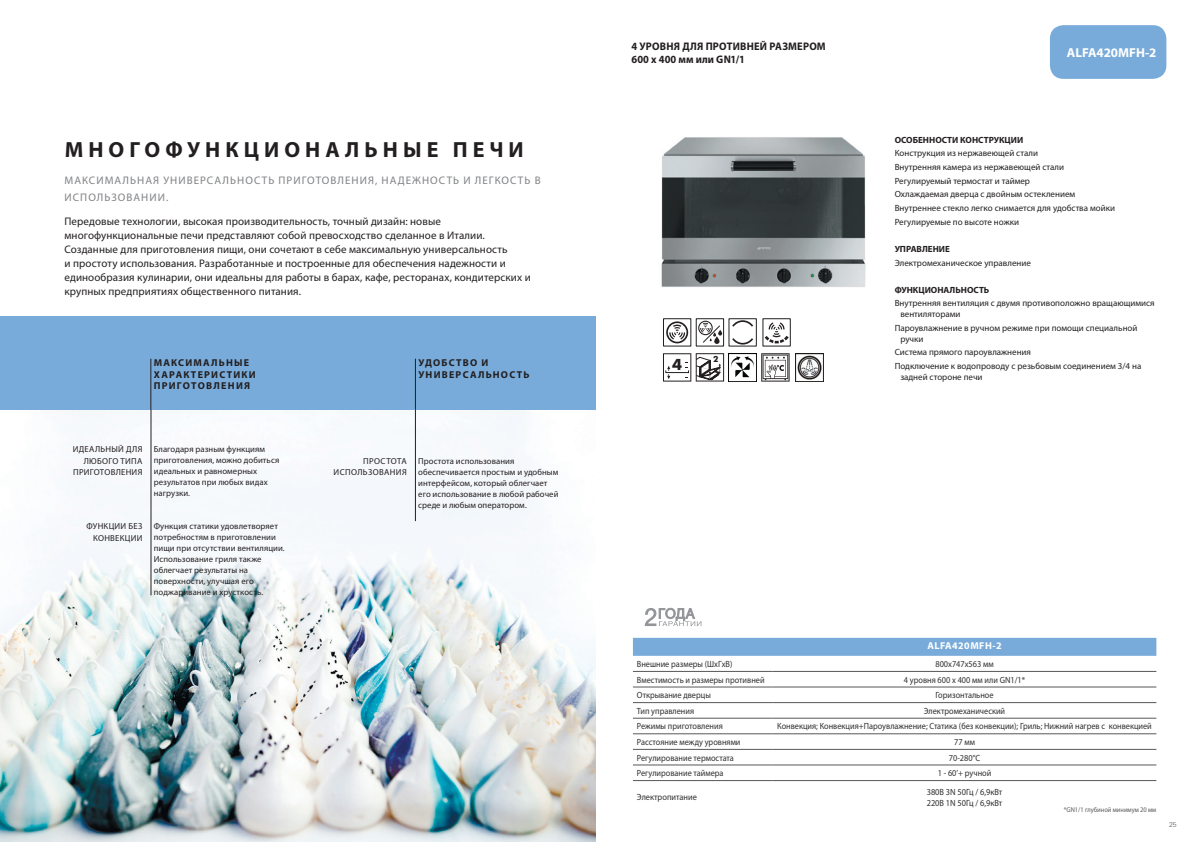
<style>
.page{position:relative;width:1191px;height:842px;background:#fff}
.page>*{position:absolute;margin:0;border:0;box-sizing:border-box;transform-origin:0 0}
.TIT_CAPitolo_22{font:700 22px "Myriad Pro";letter-spacing:.23em;color:#231f20}
.t1{font:700 14.7px "Futura";color:#231f20}
.t2{font:700 13px "Myriad Pro";color:#fff}
.txt_-_Intro_-_11{font:11px/14px "Myriad Pro";letter-spacing:.005em;color:#231f20}
.SOTTO_TIT_capito{font:11px/17px "Myriad Pro";letter-spacing:.095em;color:#808285}
.t3{font:700 11px/13.2px "Myriad Pro";letter-spacing:.02em;color:#231f20;scale:.95 1}
.txt_-_Titolo_fasc{font:700 10px/11.5px "Myriad Pro";letter-spacing:.12em;color:#231f20}
.t4{font:700 10px "Myriad Pro";letter-spacing:.05em;color:#fff}
.Caratteristiche_Prod{font:9px/10.8px "Myriad Pro";color:#231f20}
.t5{font:9px "Myriad Pro";color:#312f30;scale:.92 1}
.t6{font:9px "Myriad Pro";color:#312f30;scale:.93 1}
.Caratteristiche_Prod-2{font:700 9px "Myriad Pro";color:#231f20}
.txt_-_Band_SX_-_8{font:8.7px/11px "Myriad Pro";letter-spacing:.005em;color:#231f20}
.txt_-_Band_DX_-_8{font:8.7px/11.5px "Myriad Pro";letter-spacing:.03em;color:#231f20;text-align:right}
.t7{font:700 8px "Futura";color:#231f20}
.t8{font:7px "Myriad Pro";color:#57585a;scale:.92 1}
.t9{font:300 7px "Univers Cyr";color:#57585a}
</style>
<div class="page">
<div style="left:1051px;top:27px;width:113px;height:50px;background:#78abda;border-radius:12px"></div>
<div style="left:1050px;top:25px;width:116px;height:54px;border:3px solid #78abda;border-radius:12px"></div>
<svg style="left:663px;top:353px;width:61px;height:29px"></svg>
<img style="left:728px;top:353px;width:29px;height:29px">
<svg style="left:761px;top:353px;width:28px;height:29px"></svg>
<img style="left:661px;top:137px;width:205px;height:150px">
<img style="left:795px;top:353px;width:28px;height:29px">
<svg style="left:663px;top:318px;width:128px;height:29px"></svg>
<img style="left:0;top:410px;width:595px;height:432px">
<div style="left:0;top:316px;width:595px;height:94px;background:#78abda"></div>
<hr style="left:415px;top:410px;width:1px;height:111px;background:#231f20">
<hr style="left:151px;top:410px;width:1px;height:185px;background:#231f20">
<hr style="left:415px;top:359px;width:1px;height:51px;background:#231f20">
<hr style="left:151px;top:359px;width:1px;height:51px;background:#231f20">
<div style="left:633px;top:638px;width:523px;height:18px;background:#78abda"></div>
<hr style="left:633px;top:687px;width:139px;height:1px;background:#57585a">
<hr style="left:772px;top:687px;width:384px;height:1px;background:#57585a">
<hr style="left:633px;top:702px;width:139px;height:1px;background:#57585a">
<hr style="left:772px;top:702px;width:384px;height:1px;background:#57585a">
<hr style="left:633px;top:671px;width:139px;height:1px;background:#57585a">
<hr style="left:772px;top:671px;width:384px;height:1px;background:#57585a">
<hr style="left:633px;top:718px;width:139px;height:1px;background:#57585a">
<hr style="left:772px;top:718px;width:384px;height:1px;background:#57585a">
<hr style="left:633px;top:734px;width:139px;height:1px;background:#57585a">
<hr style="left:772px;top:734px;width:384px;height:1px;background:#57585a">
<hr style="left:633px;top:749px;width:139px;height:1px;background:#57585a">
<hr style="left:772px;top:749px;width:384px;height:1px;background:#57585a">
<hr style="left:633px;top:765px;width:139px;height:1px;background:#57585a">
<hr style="left:772px;top:765px;width:384px;height:1px;background:#57585a">
<hr style="left:633px;top:780px;width:139px;height:1px;background:#57585a">
<hr style="left:772px;top:780px;width:384px;height:1px;background:#57585a">
<svg style="left:644px;top:608px;width:57px;height:18px"></svg>
<p class="TIT_CAPitolo_22" style="left:65px;top:135px;width:460px">МНОГОФУНКЦИОНАЛЬНЫЕ ПЕЧИ</p>
<p class="SOTTO_TIT_capito" style="left:65px;top:171px;width:477px">МАКСИМАЛЬНАЯ УНИВЕРСАЛЬНОСТЬ ПРИГОТОВЛЕНИЯ, НАДЕЖНОСТЬ И ЛЕГКОСТЬ В<br>ИСПОЛЬЗОВАНИИ.</p>
<p class="txt_-_Intro_-_11" style="left:64px;top:215px;width:422px">Передовые технологии, высокая производительность, точный дизайн: новые многофункциональные печи представляют собой превосходство сделанное в Италии.</p>
<p class="txt_-_Intro_-_11" style="left:64px;top:243px;width:468px">Созданные для приготовления пищи, они сочетают в себе максимальную универсальность<br>и простоту использования. Разработанные и построенные для обеспечения надежности и единообразия кулинарии, они идеальны для работы в барах, кафе, ресторанах, кондитерских и крупных предприятиях общественного питания.</p>
<p class="txt_-_Titolo_fasc" style="left:154px;top:357px;width:103px">МАКСИМАЛЬНЫЕ<br>ХАРАКТЕРИСТИКИ<br>ПРИГОТОВЛЕНИЯ</p>
<p class="txt_-_Band_DX_-_8" style="left:73px;top:443px;width:71px">ИДЕАЛЬНЫЙ ДЛЯ<br>ЛЮБОГО ТИПА<br>ПРИГОТОВЛЕНИЯ</p>
<p class="txt_-_Band_DX_-_8" style="left:86px;top:520px;width:57px">ФУНКЦИИ БЕЗ<br>КОНВЕКЦИИ</p>
<p class="txt_-_Band_SX_-_8" style="left:154px;top:444px;width:127px">Благодаря разным функциям приготовления, можно добиться идеальных и равномерных результатов при любых видах нагрузки.</p>
<p class="txt_-_Band_SX_-_8" style="left:154px;top:521px;width:132px">Функция статики удовлетворяет потребностям в приготовлении пищи при отсутствии вентиляции.<br>Использование гриля также облегчает результаты на поверхности, улучшая его поджаривание и хрусткость.</p>
<p class="txt_-_Titolo_fasc" style="left:418px;top:357px;width:113px">УДОБСТВО И<br>УНИВЕРСАЛЬНОСТЬ</p>
<p class="txt_-_Band_DX_-_8" style="left:333px;top:455px;width:75px">ПРОСТОТА<br>ИСПОЛЬЗОВАНИЯ</p>
<p class="txt_-_Band_SX_-_8" style="left:418px;top:455px;width:142px">Простота использования обеспечивается простым и удобным интерфейсом, который облегчает его использование в любой рабочей среде и любым оператором.</p>
<p class="t3" style="left:631px;top:39px;width:206px">4 УРОВНЯ ДЛЯ ПРОТИВНЕЙ РАЗМЕРОМ<br>600 x 400 мм или GN1/1</p>
<p class="t1" style="left:672px;top:355px;width:12px">4</p>
<p class="t7" style="left:713px;top:354px;width:7px">2</p>
<p class="t2" style="left:1066px;top:44px;width:91px">ALFA420MFH-2</p>
<p class="Caratteristiche_Prod-2" style="left:894px;top:134px;width:130px">ОСОБЕННОСТИ КОНСТРУКЦИИ</p>
<p class="Caratteristiche_Prod" style="left:894px;top:148px;width:145px">Конструкция из нержавеющей стали</p>
<p class="Caratteristiche_Prod" style="left:894px;top:162px;width:171px">Внутренняя камера из нержавеющей стали</p>
<p class="Caratteristiche_Prod" style="left:894px;top:175px;width:137px">Регулируемый термостат и таймер</p>
<p class="Caratteristiche_Prod" style="left:894px;top:189px;width:182px">Охлаждаемая дверца с двойным остеклением</p>
<p class="Caratteristiche_Prod" style="left:894px;top:202px;width:222px">Внутреннее стекло легко снимается для удобства мойки</p>
<p class="Caratteristiche_Prod" style="left:894px;top:216px;width:126px">Регулируемые по высоте ножки</p>
<p class="Caratteristiche_Prod-2" style="left:894px;top:243px;width:57px">УПРАВЛЕНИЕ</p>
<p class="Caratteristiche_Prod" style="left:894px;top:257px;width:138px">Электромеханическое управление</p>
<p class="Caratteristiche_Prod-2" style="left:894px;top:284px;width:96px">ФУНКЦИОНАЛЬНОСТЬ</p>
<p class="Caratteristiche_Prod" style="left:900px;top:298px;width:256px;text-indent:-6px">Внутренняя вентиляция с двумя противоположно вращающимися вентиляторами</p>
<p class="Caratteristiche_Prod" style="left:900px;top:322px;width:239px;text-indent:-6px">Пароувлажнение в ручном режиме при помощи специальной ручки</p>
<p class="Caratteristiche_Prod" style="left:894px;top:347px;width:138px">Система прямого пароувлажнения</p>
<p class="Caratteristiche_Prod" style="left:900px;top:360px;width:242px;text-indent:-6px">Подключение к водопроводу с резьбовым соединением 3/4 на задней стороне печи</p>
<p class="t4" style="left:927px;top:639px;width:76px">ALFA420MFH-2</p>
<p class="t5" style="left:637px;top:658px;width:105px">Внешние размеры (ШxГxВ)</p>
<p class="t5" style="left:935px;top:658px;width:65px">800x747x563 мм</p>
<p class="t5" style="left:637px;top:674px;width:140px">Вместимость и размеры противней</p>
<p class="t5" style="left:904px;top:674px;width:133px">4 уровня 600 x 400 мм или GN1/1*</p>
<p class="t5" style="left:637px;top:690px;width:82px">Открывание дверцы</p>
<p class="t5" style="left:935px;top:690px;width:65px">Горизонтальное</p>
<p class="t5" style="left:637px;top:705px;width:64px">Тип управления</p>
<p class="t5" style="left:924px;top:705px;width:90px">Электромеханический</p>
<p class="t5" style="left:637px;top:721px;width:95px">Режимы приготовления</p>
<p class="t5" style="left:777px;top:721px;width:409px">Конвекция; Конвекция+Пароувлажнение; Статика (без конвекции); Гриль; Нижний нагрев с конвекцией</p>
<p class="t5" style="left:637px;top:736px;width:114px">Расстояние между уровнями</p>
<p class="t5" style="left:954px;top:736px;width:24px">77 мм</p>
<p class="t5" style="left:637px;top:752px;width:107px">Регулирование термостата</p>
<p class="t5" style="left:949px;top:752px;width:35px">70-280°C</p>
<p class="t5" style="left:637px;top:767px;width:96px">Регулирование таймера</p>
<p class="t5" style="left:937px;top:767px;width:60px">1 - 60’+ ручной</p>
<p class="t6" style="left:637px;top:792px;width:66px">Электропитание</p>
<p class="t6" style="left:926px;top:786px;width:83px">380В 3N 50Гц / 6,9кВт</p>
<p class="t6" style="left:926px;top:797px;width:83px">220В 1N 50Гц / 6,9кВт</p>
<p class="t8" style="left:1064px;top:806px;width:102px">*GN1/1 глубиной минимум 20 мм</p>
<p class="t9" style="left:1169px;top:820px;width:9px">25</p>
</div>
